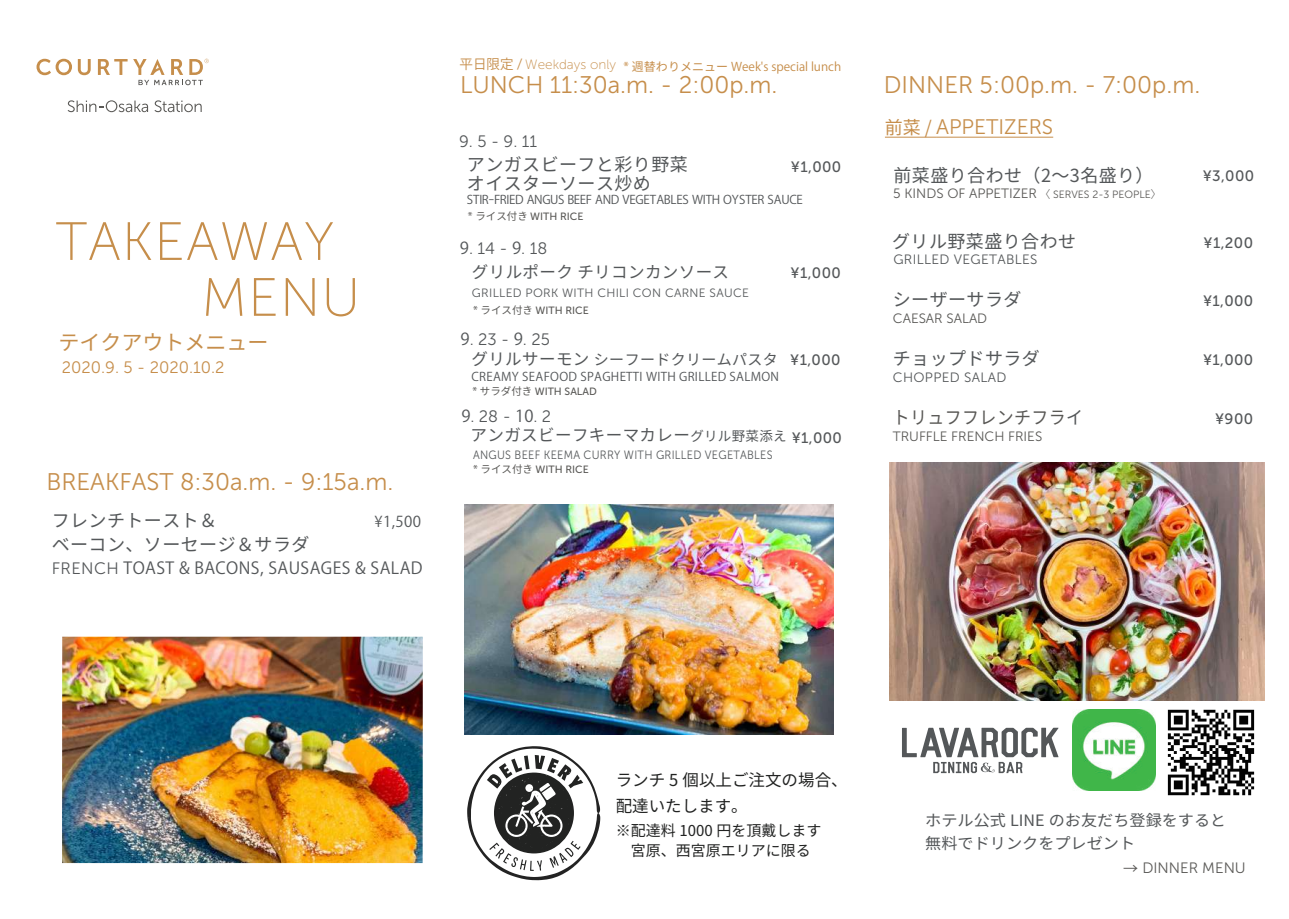
<style>
.page{position:relative;width:1289px;height:919px;background:#fff}
.page>*{position:absolute;margin:0;border:0;box-sizing:border-box;transform-origin:0 0}
.t1{font:53.85px "Museo Sans 100";letter-spacing:.02em;color:#c68e4b}
.t2{font:24px "Museo Sans 300";color:#c68e4b}
.t3{font:21px "Museo Sans 300";color:#c68e4b}
.t4{font:21px "Noto Sans CJ Kjp";color:#c68e4b}
.t5{font:18px/24px "Noto Sans CJ Kjp";letter-spacing:.025em;color:#545759}
.t6{font:18px "Noto Sans CJ Kjp";letter-spacing:.025em;color:#595855;scale:.94 1}
.t7{font:16.5px "Noto Sans CJ Kjp";letter-spacing:.025em;color:#545759}
.t8{font:16.5px "Museo Sans 300";color:#545759}
.t9{font:16.5px "Koz Go Pr 6 N";letter-spacing:.025em;color:#545759}
.t10{font:16.5px/25.5px "Noto Sans CJ Kjp";color:#222322}
.t11{font:16.5px "Museo Sans 300";color:#c68e4b}
.t12{font:15.6px/23.1px "Noto Sans CJ Kjp";color:#545759}
.t13{font:15px "Museo Sans 500";letter-spacing:.025em;color:#545759}
.t14{font:15px/19.5px "Noto Sans CJ Kjp";color:#222322}
.t15{font:15px "Noto Sans CJ Kjp";letter-spacing:.025em;color:#545759}
.t16{font:15px "Museo Sans 300";color:#595855}
.t17{font:15px "Koz Go Pr 6 N";color:#545759}
.t18{font:13.5px "Museo Sans 300";color:#595855}
.t19{font:13.5px "Museo Sans 300";letter-spacing:.025em;color:#545759}
.t20{font:13.5px "Museo Sans 100";color:#c68e4b}
.t21{font:12px "Koz Go Pr 6 N";letter-spacing:-.02em;color:#545759}
.t22{font:12px "Museo Sans 300";letter-spacing:.025em;color:#545759;scale:.91 1}
.t23{font:12px "Koz Go Pr 6 N";letter-spacing:.025em;color:#545759}
.t24{font:12px "Museo Sans 300";letter-spacing:.025em;color:#545759}
.t25{font:12px "Koz Go Pr 6 N";color:#c68e4b}
.t26{font:10.5px "Museo Sans 500";color:#595855}
.s1{font-family:"Museo Sans 300"}
.s2{font-family:"Koz Go Pr 6 N"}
.s3{font-family:"Noto Sans CJ Kjp"}
.s4{font-size:16.5px}
.s5{font-family:"Museo Sans 500"}
.s6{font-size:13.5px}
.s7{font-family:"Museo Sans 500";font-size:15px}
.s8{font-family:"Noto Sans CJ Kjp";font-size:18px}
.s9{font-family:"Koz Go Pr 6 N";font-size:10.5px}
.s10{font-size:10.5px}
.s11{color:#545759}
</style>
<div class="page">
<svg style="left:37px;top:59px;width:35px;height:16px"></svg>
<svg style="left:78px;top:59px;width:13px;height:16px"></svg>
<svg style="left:98px;top:59px;width:111px;height:26px"></svg>
<svg style="left:68px;top:100px;width:80px;height:12px"></svg>
<svg style="left:154px;top:100px;width:48px;height:12px"></svg>
<img style="left:62px;top:636px;width:361px;height:227px">
<hr style="left:884px;top:137px;width:52px;height:1px;background:#c68e4b">
<hr style="left:936px;top:137px;width:117px;height:1px;background:#c68e4b">
<img style="left:1156px;top:698px;width:109px;height:98px">
<img style="left:1072px;top:709px;width:83px;height:81px">
<svg style="left:902px;top:727px;width:156px;height:46px"></svg>
<img style="left:464px;top:505px;width:369px;height:229px">
<img style="left:889px;top:463px;width:374px;height:237px">
<svg style="left:467px;top:746px;width:133px;height:134px"></svg>
<h1 class="t1" style="left:56px;top:213px;width:280px">TAKEAWAY</h1>
<h1 class="t1" style="left:201px;top:269px;width:160px">MENU</h1>
<p class="t4" style="left:58px;top:330px;width:212px">テイクアウトメニュー</p>
<p class="t11" style="left:62px;top:358px;width:164px">2020.9. 5 - 2020.10.2</p>
<h2 class="t2" style="left:46px;top:468px;width:348px">BREAKFAST 8:30a.m. - 9:15a.m.</h2>
<p class="t5" style="left:52px;top:509px;width:259px">フレンチトースト＆<br>ベーコン、ソーセージ＆サラダ</p>
<p class="t17" style="left:374px;top:513px;width:48px">¥1,500</p>
<p class="t9" style="left:52px;top:558px;width:372px"><span class="s1">FRENCH</span> TOAST &amp; BACONS, SAUSAGES &amp; SALAD</p>
<p class="t20" style="left:459px;top:57px;width:158px"><span class="s2">平日限定 /</span> Weekdays only</p>
<p class="t25" style="left:623px;top:60px;width:219px">* <span class="s3">週替わりメニュー</span> Week's special lunch</p>
<h2 class="t2" style="left:460px;top:72px;width:319px">LUNCH 11:30a.m. - 2:00p.m.</h2>
<h2 class="t2" style="left:883px;top:72px;width:318px">DINNER 5:00p.m. - 7:00p.m.</h2>
<p class="t8" style="left:459px;top:132px;width:80px">9. 5 - 9. 11</p>
<p class="t5" style="left:467px;top:152px;width:222px">アンガスビーフと彩り野菜</p>
<p class="t13" style="left:791px;top:158px;width:52px">¥1,000</p>
<p class="t5" style="left:467px;top:172px;width:185px">オイスターソース炒め</p>
<p class="t21" style="left:467px;top:193px;width:337px">STIRｰFRIED ANGUS BEEF AND VEGETABLES WITH OYSTER SAUCE</p>
<p class="t26" style="left:468px;top:211px;width:117px"><span class="s2">*</span> <span class="s3">ライス付き</span> WITH RICE</p>
<p class="t8" style="left:460px;top:239px;width:89px"><span class="s2">9</span>. 14 - <span class="s2">9</span>. 18</p>
<p class="t7" style="left:472px;top:262px;width:259px">グリルポーク チリコンカンソース</p>
<p class="t13" style="left:790px;top:264px;width:52px">¥1,000</p>
<p class="t24" style="left:472px;top:286px;width:278px">GRILLED PORK WITH CHILI CON CARNE SAUCE</p>
<p class="t26" style="left:473px;top:304px;width:117px"><span class="s2">*</span> <span class="s3">ライス付き</span> WITH RICE</p>
<p class="t8" style="left:460px;top:330px;width:91px"><span class="s2">9</span>. 23 - <span class="s2">9</span>. 25</p>
<p class="t15" style="left:471px;top:351px;width:370px"><span class="s4">グリルサーモン</span> シーフードクリームパスタ <span class="s5">¥1,000</span></p>
<p class="t23" style="left:471px;top:370px;width:309px">CREAMY SEAFOOD SPAGHETTI WITH GRILLED SALMON</p>
<p class="t26" style="left:472px;top:385px;width:126px"><span class="s2">*</span> <span class="s3">サラダ付き</span> WITH SALAD</p>
<p class="t8" style="left:461px;top:407px;width:91px"><span class="s2">9</span>. 28 - <span class="s2">10</span>. 2</p>
<p class="t7" style="left:470px;top:426px;width:373px">アンガスビーフキーマカレー<span class="s6">グリル野菜添え</span> <span class="s7">¥1,000</span></p>
<p class="t22" style="left:473px;top:448px;width:331px">ANGUS BEEF KEEMA CURRY WITH GRILLED VEGETABLES</p>
<p class="t26" style="left:473px;top:463px;width:117px"><span class="s2">*</span> <span class="s3">ライス付き</span> WITH RICE</p>
<p class="t3" style="left:884px;top:116px;width:170px"><span class="s8">前菜 /</span> APPETIZERS</p>
<p class="t5" style="left:893px;top:163px;width:262px">前菜盛り合わせ（2～3名盛り）</p>
<p class="t13" style="left:1202px;top:168px;width:53px">¥3,000</p>
<p class="t18" style="left:893px;top:186px;width:270px">5 KINDS OF APPETIZER <span class="s9">〈</span> <span class="s10">SERVES 2-3 PEOPLE</span><span class="s9">〉</span></p>
<p class="t5" style="left:892px;top:229px;width:185px">グリル野菜盛り合わせ</p>
<p class="t13" style="left:1203px;top:234px;width:51px">¥1,200</p>
<p class="t19" style="left:893px;top:252px;width:146px">GRILLED VEGETABLES</p>
<p class="t5" style="left:892px;top:288px;width:130px">シーザーサラダ</p>
<p class="t13" style="left:1202px;top:293px;width:52px">¥1,000</p>
<p class="t18" style="left:892px;top:311px;width:96px">CAESAR SALAD</p>
<p class="t5" style="left:892px;top:347px;width:149px">チョップドサラダ</p>
<p class="t13" style="left:1202px;top:352px;width:52px">¥1,000</p>
<p class="t19" style="left:892px;top:370px;width:115px">CHOPPED SALAD</p>
<p class="t6" style="left:892px;top:407px;width:204px">トリュフフレンチフラ<span class="s11">イ</span></p>
<p class="t13" style="left:1215px;top:410px;width:39px">¥900</p>
<p class="t18" style="left:892px;top:428px;width:151px">TRUFFLE FRENCH FRIES</p>
<p class="t10" style="left:615px;top:767px;width:233px">ランチ 5 個以上ご注文の場合、配達いたします。</p>
<p class="t14" style="left:615px;top:821px;width:207px">※配達料 1000 円を頂戴します　宮原、西宮原エリアに限る</p>
<p class="t12" style="left:925px;top:808px;width:302px">ホテル公式 LINE のお友だち登録をすると無料でドリンクをプレゼント</p>
<p class="t16" style="left:1123px;top:859px;width:124px"><span class="s2">→</span> DINNER MENU</p>
</div>
